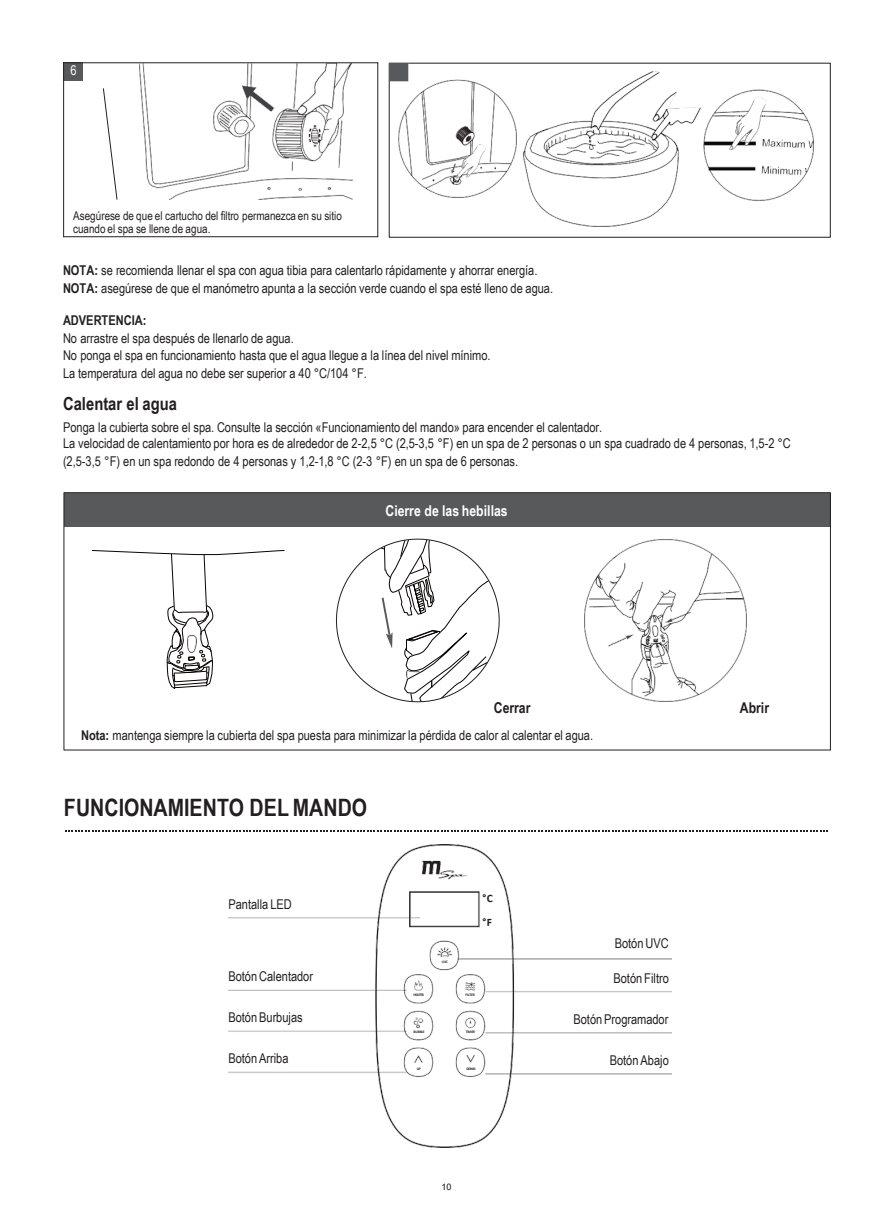
<style>
.page{position:relative;width:893px;height:1212px;background:#fff}
.page>*{position:absolute;margin:0;border:0;box-sizing:border-box;transform-origin:0 0}
.t1{font:700 24px "Arial Narrow";color:#231f20}
.t2{font:700 18px "Arial Narrow";color:#231f20}
.t3{font:700 15px "Arial Narrow";color:#fff}
.t4{font:700 15px "Arial Narrow";color:#231f20}
.t5{font:13.5px/18px "Arial Narrow";letter-spacing:-.005em;color:#231f20}
.t6{font:700 13.5px "Arial Narrow";letter-spacing:-.005em;color:#231f20}
.t7{font:13.5px "Arial Narrow";color:#fff}
.t8{font:12px/13.5px "Arial Narrow";letter-spacing:-.005em;color:#231f20}
.t9{font:700 11.4px "Calibri";color:#231f20}
.t10{font:9px "Arial";color:#131111}
.t11{font:700 3.75px "Calibri";letter-spacing:-.065em;color:#231f20}
.s1{font-weight:700}
</style>
<div class="page">
<div style="left:64px;top:493px;width:766px;height:34px;background:#58595b"></div>
<div style="left:64px;top:492px;width:766px;height:258px;border:1px solid #231f20"></div>
<svg style="left:336px;top:538px;width:164px;height:165px"></svg>
<img style="left:584px;top:539px;width:162px;height:163px">
<svg style="left:91px;top:550px;width:194px;height:139px"></svg>
<svg style="left:65px;top:830px;width:763px;height:1px"></svg>
<img style="left:228px;top:844px;width:443px;height:304px">
<div style="left:389px;top:63px;width:441px;height:175px;border:1px solid #231f20"></div>
<img style="left:389px;top:63px;width:127px;height:135px">
<img style="left:523px;top:72px;width:290px;height:154px">
<div style="left:64px;top:63px;width:19px;height:18px;background:#58595b"></div>
<hr style="left:63px;top:62px;width:1px;height:175px;background:#231f20">
<hr style="left:377px;top:62px;width:1px;height:175px;background:#231f20">
<hr style="left:63px;top:62px;width:315px;height:1px;background:#231f20">
<hr style="left:63px;top:236px;width:315px;height:1px;background:#231f20">
<img style="left:140px;top:63px;width:212px;height:137px">
<svg style="left:103px;top:88px;width:14px;height:112px"></svg>
<p class="t7" style="left:70px;top:61px;width:8px">6</p>
<p class="t8" style="left:73px;top:208px;width:270px">Asegúrese de que el cartucho del filtro permanezca en su sitio cuando el spa se llene de agua.</p>
<p class="t5" style="left:63px;top:261px;width:476px"><span class="s1">NOTA:</span> se recomienda llenar el spa con agua tibia para calentarlo rápidamente y ahorrar energía.</p>
<p class="t5" style="left:63px;top:279px;width:491px"><span class="s1">NOTA:</span> asegúrese de que el manómetro apunta a la sección verde cuando el spa esté lleno de agua.</p>
<p class="t6" style="left:63px;top:310px;width:85px">ADVERTENCIA:</p>
<p class="t5" style="left:63px;top:329px;width:232px">No arrastre el spa después de llenarlo de agua.</p>
<p class="t5" style="left:63px;top:345px;width:429px">No ponga el spa en funcionamiento hasta que el agua llegue a la línea del nivel mínimo.<br>La temperatura del agua no debe ser superior a 40 °C/104 °F.</p>
<p class="t2" style="left:63px;top:390px;width:116px">Calentar el agua</p>
<p class="t5" style="left:63px;top:418px;width:540px">Ponga la cubierta sobre el spa. Consulte la sección «Funcionamiento del mando» para encender el calentador.</p>
<p class="t5" style="left:63px;top:434px;width:729px">La velocidad de calentamiento por hora es de alrededor de 2-2,5 °C (2,5-3,5 °F) en un spa de 2 personas o un spa cuadrado de 4 personas, 1,5-2 °C (2,5-3,5 °F) en un spa redondo de 4 personas y 1,2-1,8 °C (2-3 °F) en un spa de 6 personas.</p>
<p class="t3" style="left:385px;top:499px;width:124px">Cierre de las hebillas</p>
<p class="t4" style="left:494px;top:696px;width:38px">Cerrar</p>
<p class="t5" style="left:81px;top:726px;width:513px"><span class="s1">Nota:</span> mantenga siempre la cubierta del spa puesta para minimizar la pérdida de calor al calentar el agua.</p>
<p class="t1" style="left:64px;top:790px;width:305px">FUNCIONAMIENTO DEL MANDO</p>
<p class="t5" style="left:228px;top:895px;width:65px">Pantalla LED</p>
<p class="t5" style="left:228px;top:967px;width:86px">BotónCalentador</p>
<p class="t5" style="left:228px;top:1008px;width:76px">Botón Burbujas</p>
<p class="t5" style="left:228px;top:1049px;width:62px">Botón Arriba</p>
<p class="t11" style="left:413px;top:992px;width:12px">HEATER</p>
<p class="t11" style="left:413px;top:1029px;width:13px">BUBBLE</p>
<p class="t11" style="left:442px;top:959px;width:7px">UVC</p>
<p class="t9" style="left:482px;top:890px;width:12px">°C</p>
<p class="t9" style="left:482px;top:914px;width:11px">°F</p>
<p class="t11" style="left:465px;top:992px;width:11px">FILTER</p>
<p class="t11" style="left:465px;top:1029px;width:11px">TIMER</p>
<p class="t11" style="left:416px;top:1066px;width:6px">UP</p>
<p class="t11" style="left:466px;top:1066px;width:11px">DOWN</p>
<p class="t10" style="left:441px;top:1181px;width:12px">10</p>
<p class="t5" style="left:614px;top:934px;width:56px">BotónUVC</p>
<p class="t5" style="left:613px;top:968px;width:57px">Botón Filtro</p>
<p class="t5" style="left:573px;top:1009px;width:96px">Botón Programador</p>
<p class="t5" style="left:609px;top:1050px;width:61px">Botón Abajo</p>
<p class="t4" style="left:739px;top:696px;width:31px">Abrir</p>
</div>
